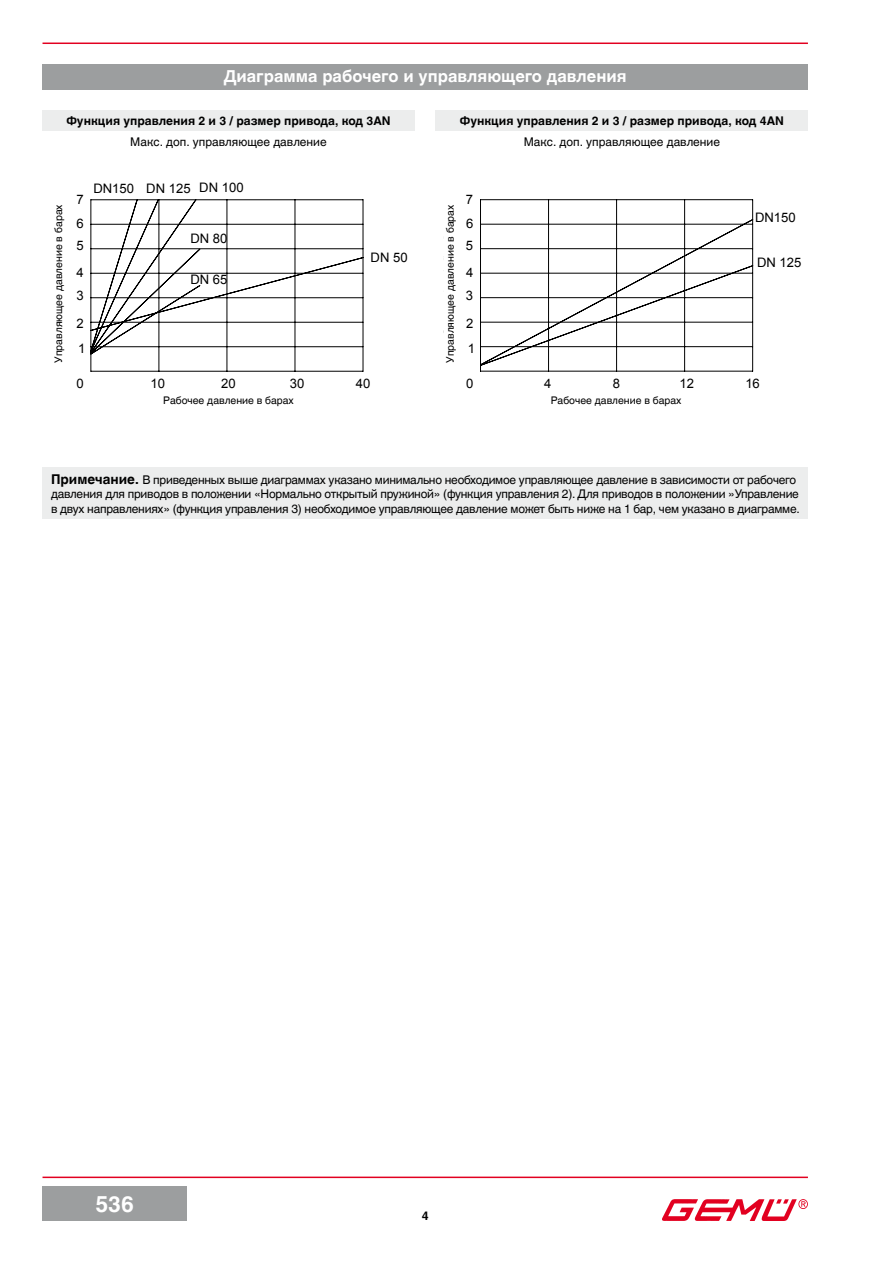
<style>
.page{position:relative;width:893px;height:1263px;background:#fff}
.page>*{position:absolute;margin:0;border:0;box-sizing:border-box;transform-origin:0 0}
.t1{font:700 22.5px "Helvetica World";color:#fff}
.t2{font:700 16.5px "Helvetica World";color:#fff}
.t3{font:13.05px "Arial";color:#000}
.t4{font:12px/14.4px "Helvetica World";letter-spacing:-.02em;color:#000}
.t5{font:700 12px "Helvetica World";color:#000}
.t6{font:12px "Helvetica World";color:#000}
.t7{font:10.5px "Helvetica World";color:#000}
.s1{font-weight:700;font-size:13.5px}
</style>
<div class="page">
<hr style="left:43px;top:43px;width:765px;height:1px;background:#e20020">
<hr style="left:43px;top:1176px;width:765px;height:2px;background:#e20020">
<img style="left:662px;top:1199px;width:146px;height:21px">
<div style="left:43px;top:1186px;width:144px;height:34px;background:#9c9e9f"></div>
<hr style="left:91px;top:200px;width:1px;height:171px;background:#000">
<hr style="left:91px;top:371px;width:272px;height:1px;background:#000">
<hr style="left:159px;top:200px;width:1px;height:171px;background:#000">
<hr style="left:227px;top:200px;width:1px;height:171px;background:#000">
<hr style="left:295px;top:200px;width:1px;height:171px;background:#000">
<hr style="left:363px;top:200px;width:1px;height:171px;background:#000">
<svg style="left:90px;top:199px;width:274px;height:156px"></svg>
<hr style="left:480px;top:200px;width:1px;height:171px;background:#000">
<hr style="left:480px;top:371px;width:273px;height:1px;background:#000">
<hr style="left:548px;top:200px;width:1px;height:171px;background:#000">
<hr style="left:616px;top:200px;width:1px;height:171px;background:#000">
<hr style="left:684px;top:200px;width:1px;height:171px;background:#000">
<hr style="left:752px;top:200px;width:1px;height:171px;background:#000">
<hr style="left:480px;top:199px;width:273px;height:1px;background:#000">
<svg style="left:481px;top:218px;width:273px;height:149px"></svg>
<div style="left:43px;top:468px;width:765px;height:51px;background:#eceded"></div>
<div style="left:43px;top:111px;width:372px;height:21px;background:#eceded"></div>
<div style="left:436px;top:111px;width:372px;height:21px;background:#eceded"></div>
<div style="left:43px;top:64px;width:765px;height:25px;background:#9c9e9f"></div>
<h2 class="t2" style="left:224px;top:67px;width:405px">Диаграмма рабочего и управляющего давления</h2>
<p class="t5" style="left:66px;top:114px;width:326px">Функция управления 2 и 3 / размер привода, код 3AN</p>
<p class="t6" style="left:130px;top:135px;width:198px">Макс. доп. управляющее давление</p>
<p class="t5" style="left:460px;top:114px;width:326px">Функция управления 2 и 3 / размер привода, код 4AN</p>
<p class="t6" style="left:524px;top:135px;width:198px">Макс. доп. управляющее давление</p>
<p class="t3" style="left:93px;top:180px;width:42px">DN150</p>
<p class="t3" style="left:146px;top:180px;width:46px">DN 125</p>
<p class="t3" style="left:199px;top:179px;width:46px">DN 100</p>
<p class="t7" style="left:53px;top:363px;width:160px;rotate:-90deg">Управляющее давление в барах</p>
<p class="t3" style="left:51px;top:336px;width:102px;rotate:-90deg">Steuerdruck [bar]</p>
<p class="t3" style="left:76px;top:191px;width:9px">7</p>
<p class="t3" style="left:76px;top:214px;width:9px">6</p>
<p class="t3" style="left:76px;top:237px;width:9px">5</p>
<p class="t3" style="left:76px;top:264px;width:9px">4</p>
<p class="t3" style="left:76px;top:287px;width:9px">3</p>
<p class="t3" style="left:76px;top:315px;width:9px">2</p>
<p class="t3" style="left:78px;top:340px;width:9px">1</p>
<p class="t3" style="left:190px;top:230px;width:39px">DN 80</p>
<p class="t3" style="left:190px;top:271px;width:39px">DN 65</p>
<p class="t3" style="left:371px;top:249px;width:39px">DN 50</p>
<p class="t7" style="left:444px;top:363px;width:160px;rotate:-90deg">Управляющее давление в барах</p>
<p class="t3" style="left:441px;top:336px;width:102px;rotate:-90deg">Steuerdruck [bar]</p>
<p class="t3" style="left:466px;top:191px;width:9px">7</p>
<p class="t3" style="left:466px;top:237px;width:9px">5</p>
<p class="t3" style="left:466px;top:214px;width:9px">6</p>
<p class="t3" style="left:466px;top:264px;width:9px">4</p>
<p class="t3" style="left:466px;top:287px;width:9px">3</p>
<p class="t3" style="left:466px;top:315px;width:9px">2</p>
<p class="t3" style="left:468px;top:340px;width:9px">1</p>
<p class="t3" style="left:755px;top:209px;width:42px">DN150</p>
<p class="t3" style="left:757px;top:254px;width:46px">DN 125</p>
<p class="t3" style="left:76px;top:375px;width:9px">0</p>
<p class="t3" style="left:150px;top:375px;width:16px">10</p>
<p class="t3" style="left:221px;top:375px;width:16px">20</p>
<p class="t3" style="left:290px;top:375px;width:16px">30</p>
<p class="t3" style="left:356px;top:375px;width:16px">40</p>
<p class="t3" style="left:466px;top:375px;width:9px">0</p>
<p class="t3" style="left:544px;top:375px;width:9px">4</p>
<p class="t3" style="left:613px;top:375px;width:9px">8</p>
<p class="t3" style="left:680px;top:375px;width:16px">12</p>
<p class="t3" style="left:745px;top:375px;width:16px">16</p>
<p class="t3" style="left:172px;top:391px;width:111px">Betriebsdruck [bar]</p>
<p class="t7" style="left:163px;top:394px;width:132px">Рабочее давление в барах</p>
<p class="t3" style="left:562px;top:391px;width:111px">Betriebsdruck [bar]</p>
<p class="t7" style="left:551px;top:394px;width:132px">Рабочее давление в барах</p>
<p class="t4" style="left:51px;top:472px;width:750px"><span class="s1">Примечание.</span> В приведенных выше диаграммах указано минимально необходимое управляющее давление в зависимости от рабочего давления для приводов в положении «Нормально открытый пружиной» (функция управления 2). Для приводов в положении »Управление в двух направлениях» (функция управления 3) необходимое управляющее давление может быть ниже на 1 бар, чем указано в диаграмме.</p>
<h1 class="t1" style="left:95px;top:1190px;width:40px">536</h1>
<p class="t5" style="left:422px;top:1209px;width:8px">4</p>
</div>
